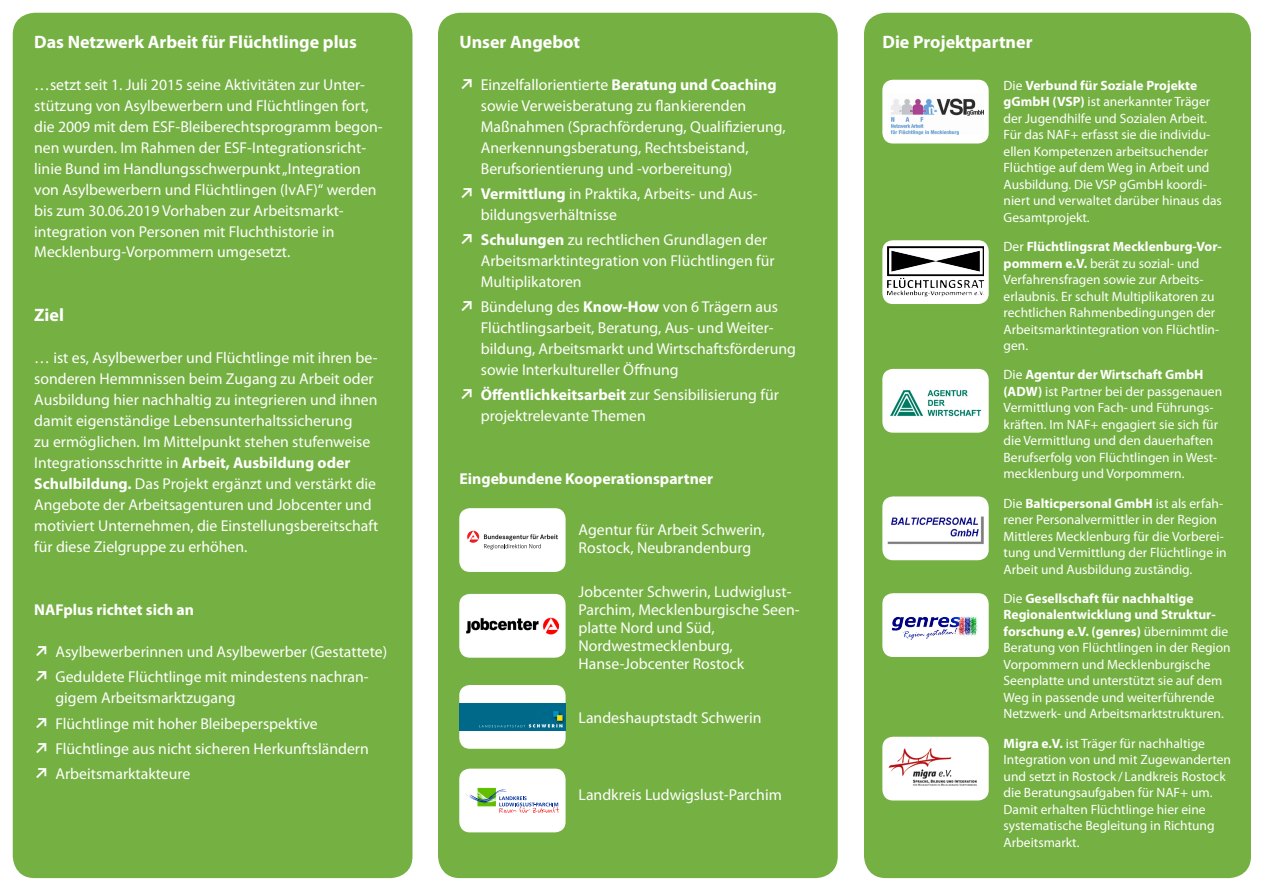
<style>
.page{position:relative;width:1263px;height:893px;background:#fff}
.page>*{position:absolute;margin:0;border:0;box-sizing:border-box;transform-origin:0 0}
.t1{font:700 18px "Myriad Pro";color:#fff}
.t2{font:15.75px/21px "Myriad Pro";color:#fff}
.t3{font:700 15.75px "Myriad Pro";color:#fff}
.t4{font:13.5px/16.5px "Myriad Pro";color:#fff}
.s1{font-weight:700}
.s2{font-family:"Audi Type";font-weight:700;font-stretch:expanded}
</style>
<div class="page">
<div style="left:439px;top:14px;width:398px;height:863px;background:#75b042;border-radius:21px"></div>
<div style="left:438px;top:13px;width:400px;height:865px;border:2px solid #75b042;border-radius:21px"></div>
<div style="left:14px;top:14px;width:398px;height:863px;background:#75b042;border-radius:21px"></div>
<div style="left:13px;top:13px;width:399px;height:865px;border:2px solid #75b042;border-radius:21px"></div>
<div style="left:865px;top:14px;width:385px;height:863px;background:#75b042;border-radius:21px"></div>
<div style="left:864px;top:13px;width:387px;height:865px;border:2px solid #75b042;border-radius:21px"></div>
<div style="left:882px;top:80px;width:107px;height:64px;background:#fff;border-radius:11px"></div>
<div style="left:459px;top:594px;width:107px;height:64px;background:#fff;border-radius:11px"></div>
<img style="left:466px;top:617px;width:92px;height:18px">
<div style="left:459px;top:508px;width:107px;height:64px;background:#fff;border-radius:11px"></div>
<svg style="left:467px;top:531px;width:91px;height:19px"></svg>
<div style="left:459px;top:685px;width:107px;height:64px;background:#fff;border-radius:11px"></div>
<img style="left:459px;top:704px;width:106px;height:26px">
<div style="left:459px;top:769px;width:107px;height:63px;background:#fff;border-radius:11px"></div>
<svg style="left:466px;top:788px;width:93px;height:25px"></svg>
<div style="left:882px;top:369px;width:107px;height:64px;background:#fff;border-radius:11px"></div>
<img style="left:890px;top:389px;width:92px;height:27px">
<div style="left:882px;top:737px;width:107px;height:63px;background:#fff;border-radius:11px"></div>
<img style="left:888px;top:748px;width:89px;height:38px">
<svg style="left:882px;top:240px;width:107px;height:64px;fill:#fff"></svg>
<img style="left:887px;top:246px;width:97px;height:30px">
<img style="left:890px;top:98px;width:94px;height:37px">
<div style="left:882px;top:496px;width:107px;height:64px;background:#fff;border-radius:11px"></div>
<img style="left:887px;top:517px;width:97px;height:27px">
<div style="left:882px;top:593px;width:107px;height:64px;background:#fff;border-radius:11px"></div>
<img style="left:891px;top:615px;width:88px;height:25px">
<p class="t1" style="left:34px;top:30px;width:324px">Das Netzwerk Arbeit für Flüchtlinge plus</p>
<p class="t2" style="left:34px;top:73px;width:350px">…setzt seit 1. Juli 2015 seine Aktivitäten zur Unter&shy;stützung von Asylbewerbern und Flüchtlingen fort, die 2009 mit dem ESF-Bleiberechtsprogramm begon&shy;nen wurden. Im Rahmen der ESF-Integrationsricht&shy;linie Bund im Handlungsschwerpunkt „Integration von Asylbewerbern und Flüchtlingen (IvAF)“ werden bis zum 30.06.2019 Vorhaben zur Arbeitsmarkt&shy;integration von Personen mit Fluchthistorie in Mecklenburg-Vorpommern umgesetzt.</p>
<p class="t1" style="left:34px;top:303px;width:31px">Ziel</p>
<p class="t2" style="left:34px;top:347px;width:346px">… ist es, Asylbewerber und Flüchtlinge mit ihren be&shy;sonderen Hemmnissen beim Zugang zu Arbeit oder Ausbildung hier nachhaltig zu integrieren und ihnen damit eigenständige Lebensunterhaltssicherung<br>zu ermöglichen. Im Mittelpunkt stehen stufenweise Integrationsschritte in <span class="s1">Arbeit, Ausbildung oder Schulbildung.</span> Das Projekt ergänzt und verstärkt die Angebote der Arbeitsagenturen und Jobcenter und motiviert Unternehmen, die Einstellungsbereitschaft für diese Zielgruppe zu erhöhen.</p>
<p class="t3" style="left:34px;top:599px;width:161px">NAFplus richtet sich an</p>
<p class="t2" style="left:34px;top:639px;width:354px;line-height:25.2px"><span class="s2">↗</span> Asylbewerberinnen und Asylbewerber (Gestattete) <span class="s2">↗</span> Geduldete Flüchtlinge mit mindestens nachran-</p>
<p class="t2" style="left:34px;top:685px;width:336px;line-height:25.2px;text-indent:21px">gigem Arbeitsmarktzugang<br><span class="s2">↗</span> Flüchtlinge mit hoher Bleibeperspektive<br><span class="s2">↗</span> Flüchtlinge aus nicht sicheren Herkunftsländern <span class="s2">↗</span> Arbeitsmarktakteure</p>
<p class="t1" style="left:459px;top:30px;width:122px">Unser Angebot</p>
<p class="t2" style="left:481px;top:73px;width:306px;text-indent:-21px"><span class="s2">↗</span> Einzelfallorientierte <span class="s1">Beratung und Coaching </span>sowie Verweisberatung zu flankierenden Maßnahmen (Sprachförderung, Qualifizierung, Anerkennungsberatung, Rechtsbeistand, Berufsorientierung und -vorbereitung)</p>
<p class="t2" style="left:481px;top:183px;width:277px;text-indent:-21px"><span class="s2">↗</span> <span class="s1">Vermittlung</span> in Praktika, Arbeits- und Aus&shy;bildungsverhältnisse</p>
<p class="t2" style="left:481px;top:229px;width:295px;text-indent:-21px"><span class="s2">↗</span> <span class="s1">Schulungen</span> zu rechtlichen Grundlagen der<br>Arbeitsmarktintegration von Flüchtlingen für<br>Multiplikatoren</p>
<p class="t2" style="left:481px;top:296px;width:317px;text-indent:-21px"><span class="s2">↗</span> Bündelung des <span class="s1">Know-How</span> von 6 Trägern aus Flüchtlingsarbeit, Beratung, Aus- und Weiter&shy;bildung, Arbeitsmarkt und Wirtschaftsförderung sowie Interkultureller Öffnung</p>
<p class="t2" style="left:481px;top:384px;width:300px;text-indent:-21px"><span class="s2">↗</span> <span class="s1">Öffentlichkeitsarbeit</span> zur Sensibilisierung für projektrelevante Themen</p>
<p class="t3" style="left:459px;top:469px;width:255px">Eingebundene Kooperationspartner</p>
<p class="t2" style="left:578px;top:520px;width:188px;line-height:18px">Agentur für Arbeit Schwerin,<br>Rostock, Neubrandenburg</p>
<p class="t2" style="left:578px;top:582px;width:223px;line-height:18px">Jobcenter Schwerin, Ludwiglust-<br>Parchim, Mecklenburgische Seen&shy;platte Nord und Süd,<br>Nordwestmecklenburg,<br>Hanse-Jobcenter Rostock</p>
<p class="t2" style="left:578px;top:707px;width:184px">Landeshauptstadt Schwerin</p>
<p class="t2" style="left:578px;top:784px;width:205px">Landkreis Ludwigslust-Parchim</p>
<p class="t1" style="left:882px;top:30px;width:152px">Die Projektpartner</p>
<p class="t4" style="left:1003px;top:77px;width:220px">Die <span class="s1">Verbund für Soziale Projekte gGmbH (VSP)</span> ist anerkannter Träger der Jugendhilfe und Sozialen Arbeit.<br>Für das NAF+ erfasst sie die individu&shy;ellen Kompetenzen arbeitsuchender Flüchtige auf dem Weg in Arbeit und Ausbildung. Die VSP gGmbH koordi&shy;niert und verwaltet darüber hinaus das Gesamtprojekt.</p>
<p class="t4" style="left:1003px;top:238px;width:219px">Der <span class="s1">Flüchtlingsrat Mecklenburg-Vor&shy;pommern e.V.</span> berät zu sozial- und Verfahrensfragen sowie zur Arbeits&shy;erlaubnis. Er schult Multiplikatoren zu rechtlichen Rahmenbedingungen der Arbeitsmarktintegration von Flüchtlin&shy;gen.</p>
<p class="t4" style="left:1003px;top:366px;width:220px">Die <span class="s1">Agentur der Wirtschaft GmbH (ADW)</span> ist Partner bei der passgenauen Vermittlung von Fach- und Führungs&shy;kräften. Im NAF+ engagiert sie sich für die Vermittlung und den dauerhaften Berufserfolg von Flüchtlingen in West&shy;mecklenburg und Vorpommern.</p>
<p class="t4" style="left:1003px;top:495px;width:225px">Die <span class="s1">Balticpersonal GmbH</span> ist als erfah&shy;rener Personalvermittler in der Region Mittleres Mecklenburg für die Vorberei&shy;tung und Vermittlung der Flüchtlinge in Arbeit und Ausbildung zuständig.</p>
<p class="t4" style="left:1003px;top:590px;width:229px">Die <span class="s1">Gesellschaft für nachhaltige Regionalentwicklung und Struktur&shy;forschung e.V. (genres)</span> übernimmt die Beratung von Flüchtlingen in der Region Vorpommern und Mecklenburgische Seenplatte und unterstützt sie auf dem Weg in passende und weiterführende Netzwerk- und Arbeitsmarktstrukturen.</p>
<p class="t4" style="left:1003px;top:735px;width:229px"><span class="s1">Migra e.V.</span> ist Träger für nachhaltige Integration von und mit Zugewanderten und setzt in Rostock / Landkreis Rostock die Beratungsaufgaben für NAF+ um.<br>Damit erhalten Flüchtlinge hier eine systematische Begleitung in Richtung Arbeitsmarkt.</p>
</div>
